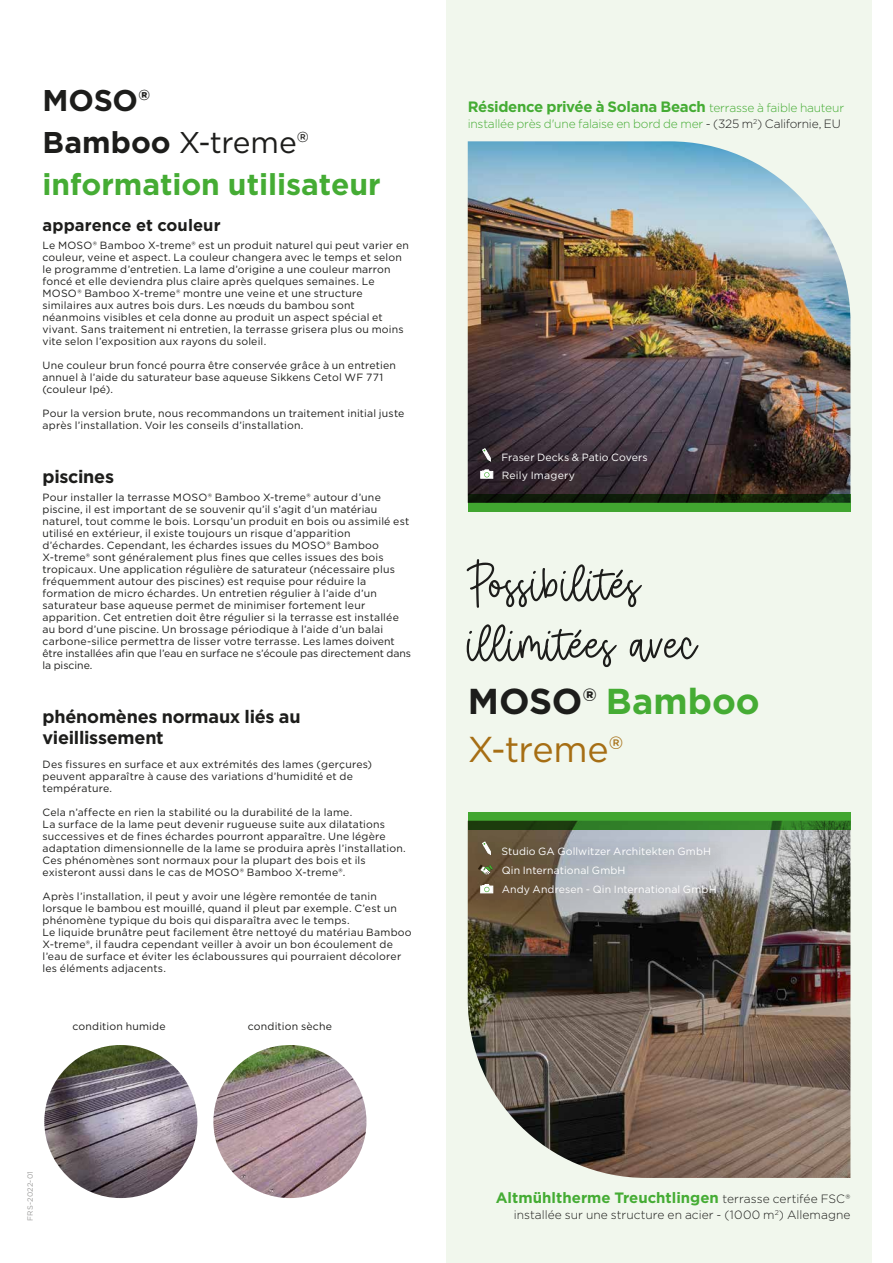
<style>
.page{position:relative;width:893px;height:1263px;background:#fff}
.page>*{position:absolute;margin:0;border:0;box-sizing:border-box;transform-origin:0 0}
.t1{font:72px/60px "Goldie Dreambox";color:#1d1d1b}
.t2{font:36px/48px "Gotham";letter-spacing:-.015em;color:#a66e14}
.t3{font:700 30px/42px "Gotham";color:#45ac34}
.t4{font:700 18px/21px "Gotham";letter-spacing:-.015em;color:#1d1d1b}
.t5{font:700 16.5px "Gotham";letter-spacing:.005em;color:#1d1d1b}
.t6{font:700 15px "Gotham";letter-spacing:-.01em;color:#45ac34}
.t7{font:300 12px "Gotham";letter-spacing:-.015em;color:#45ac34}
.t8{font:300 12px "Gotham";letter-spacing:.005em;color:#1d1d1b}
.t9{font:10.5px/12px "Gotham";letter-spacing:.02em;color:#1d1d1b}
.t10{font:10.5px/18px "Gotham";letter-spacing:.01em;color:#fff}
.t11{font:7.5px "Gotham";letter-spacing:.02em;color:#9d9d9c}
.s1{color:#1d1d1b}
.s2{font-weight:400;color:#1d1d1b}
.s3{font-weight:300;font-size:12px}
.s4{font-weight:700;color:#1d1d1b}
.s5{font-weight:700;color:#45ac34}
.s6{font-weight:300;font-size:12px;color:#1d1d1b}
</style>
<div class="page">
<div style="left:446px;top:0;width:426px;height:1263px;background:#f1f7ed"></div>
<img style="left:468px;top:141px;width:382px;height:353px">
<svg style="left:468px;top:494px;width:382px;height:17px;background:#2c6c1f"></svg>
<div style="left:472px;top:438px;width:197px;height:47px;background:#1d1d1b;opacity:.4"></div>
<div style="left:491px;top:443px;width:178px;height:42px;background:#1d1d1b;opacity:.4"></div>
<div style="left:472px;top:438px;width:42px;height:45px;background:#1d1d1b;opacity:.4"></div>
<svg style="left:482px;top:448px;width:9px;height:10px"></svg>
<div style="left:491px;top:461px;width:105px;height:43px;background:#1d1d1b;opacity:.4"></div>
<div style="left:468px;top:458px;width:49px;height:45px;background:#1d1d1b;opacity:.4"></div>
<svg style="left:480px;top:469px;width:13px;height:10px"></svg>
<img style="left:468px;top:829px;width:382px;height:349px">
<svg style="left:468px;top:812px;width:382px;height:17px;background:#368928"></svg>
<div style="left:472px;top:832px;width:261px;height:47px;background:#1d1d1b;opacity:.4"></div>
<div style="left:492px;top:836px;width:241px;height:43px;background:#1d1d1b;opacity:.4"></div>
<div style="left:472px;top:831px;width:42px;height:46px;background:#68573c"></div>
<svg style="left:482px;top:841px;width:9px;height:14px"></svg>
<div style="left:492px;top:874px;width:247px;height:43px;background:#1d1d1b;opacity:.4"></div>
<div style="left:468px;top:873px;width:49px;height:45px;background:#1d1d1b;opacity:.4"></div>
<svg style="left:480px;top:884px;width:12px;height:9px"></svg>
<div style="left:492px;top:855px;width:156px;height:43px;background:#1d1d1b;opacity:.4"></div>
<svg style="left:478px;top:865px;width:15px;height:10px"></svg>
<img style="left:213px;top:1045px;width:153px;height:153px;border-radius:77px">
<img style="left:44px;top:1045px;width:153px;height:153px;border-radius:77px">
<h3 class="t3" style="left:43px;top:79px;width:340px"><span class="s1">MOSO®<br>Bamboo</span> <span class="s2">X-treme® </span>information utilisateur</h3>
<h3 class="t5" style="left:43px;top:214px;width:180px">apparence et couleur</h3>
<p class="t9" style="left:43px;top:239px;width:368px">Le MOSO® Bamboo X-treme® est un produit naturel qui peut varier en couleur, veine et aspect. La couleur changera avec le temps et selon le programme d’entretien. La lame d’origine a une couleur marron foncé et elle deviendra plus claire après quelques semaines. Le MOSO® Bamboo X-treme® montre une veine et une structure similaires aux autres bois durs. Les nœuds du bambou sont néanmoins visibles et cela donne au produit un aspect spécial et vivant. Sans traitement ni entretien, la terrasse grisera plus ou moins vite selon l’exposition aux rayons du soleil.</p>
<p class="t9" style="left:43px;top:359px;width:355px">Une couleur brun foncé pourra être conservée grâce à un entretien annuel à l’aide du saturateur base aqueuse Sikkens Cetol WF 771 (couleur Ipé).</p>
<p class="t9" style="left:43px;top:407px;width:363px">Pour la version brute, nous recommandons un traitement initial juste après l’installation. Voir les conseils d’installation.</p>
<h3 class="t4" style="left:43px;top:466px;width:73px">piscines</h3>
<p class="t9" style="left:43px;top:491px;width:370px">Pour installer la terrasse MOSO® Bamboo X-treme® autour d’une piscine, il est important de se souvenir qu’il s’agit d’un matériau naturel, tout comme le bois. Lorsqu’un produit en bois ou assimilé est utilisé en extérieur, il existe toujours un risque d’apparition d’échardes. Cependant, les échardes issues du MOSO® Bamboo X-treme® sont généralement plus fines que celles issues des bois tropicaux. Une application régulière de saturateur (nécessaire plus fréquemment autour des piscines) est requise pour réduire la formation de micro échardes. Un entretien régulier à l’aide d’un saturateur base aqueuse permet de minimiser fortement leur apparition. Cet entretien doit être régulier si la terrasse est installée au bord d’une piscine. Un brossage périodique à l’aide d’un balai carbone-silice permettra de lisser votre terrasse. Les lames doivent être installées afin que l’eau en surface ne s’écoule pas directement dans la piscine.</p>
<h3 class="t4" style="left:43px;top:706px;width:260px">phénomènes normaux liés au vieillissement</h3>
<p class="t9" style="left:43px;top:758px;width:331px">Des fissures en surface et aux extrémités des lames (gerçures) peuvent apparaître à cause des variations d’humidité et de température.</p>
<p class="t9" style="left:43px;top:806px;width:365px">Cela n’affecte en rien la stabilité ou la durabilité de la lame.<br>La surface de la lame peut devenir rugueuse suite aux dilatations successives et de fines échardes pourront apparaître. Une légère adaptation dimensionnelle de la lame se produira après l’installation.<br>Ces phénomènes sont normaux pour la plupart des bois et ils existeront aussi dans le cas de MOSO® Bamboo X-treme®.</p>
<p class="t9" style="left:43px;top:890px;width:371px">Après l’installation, il peut y avoir une légère remontée de tanin lorsque le bambou est mouillé, quand il pleut par exemple. C’est un phénomène typique du bois qui disparaîtra avec le temps.<br>Le liquide brunâtre peut facilement être nettoyé du matériau Bamboo X-treme®, il faudra cependant veiller à avoir un bon écoulement de l’eau de surface et éviter les éclaboussures qui pourraient décolorer les éléments adjacents.</p>
<p class="t9" style="left:72px;top:1020px;width:95px">condition humide</p>
<p class="t9" style="left:248px;top:1019px;width:86px">condition sèche</p>
<h3 class="t6" style="left:468px;top:97px;width:378px">Résidence privée à Solana Beach <span class="s3">terrasse à faible hauteur</span></h3>
<p class="t7" style="left:468px;top:116px;width:375px">installée près d'une falaise en bord de mer <span class="s1">- (325 m</span><sup>2</sup><span class="s1">) Californie, EU</span></p>
<p class="t10" style="left:501px;top:448px;width:148px">Fraser Decks &amp; Patio Covers<br>Reily Imagery</p>
<h1 class="t1" style="left:468px;top:553px;width:231px">Possibilités illimitées avec</h1>
<h2 class="t2" style="left:468px;top:676px;width:293px"><span class="s4">MOSO®</span> <span class="s5">Bamboo<br></span>X-treme®</h2>
<p class="t10" style="left:501px;top:842px;width:211px">Studio GA Gollwitzer Architekten GmbH</p>
<p class="t10" style="left:502px;top:880px;width:216px">Andy Andresen - Qin International GmbH</p>
<p class="t10" style="left:502px;top:861px;width:125px">Qin International GmbH</p>
<p class="t11" style="left:25px;top:1221px;width:51px;rotate:-90deg">FRS-2022-01</p>
<h3 class="t6" style="left:496px;top:1187px;width:356px">Altmühltherme Treuchtlingen <span class="s6">terrasse certifée FSC®</span></h3>
<p class="t8" style="left:514px;top:1207px;width:338px">installée sur une structure en acier - (1000 m<sup>2</sup>) Allemagne</p>
</div>
